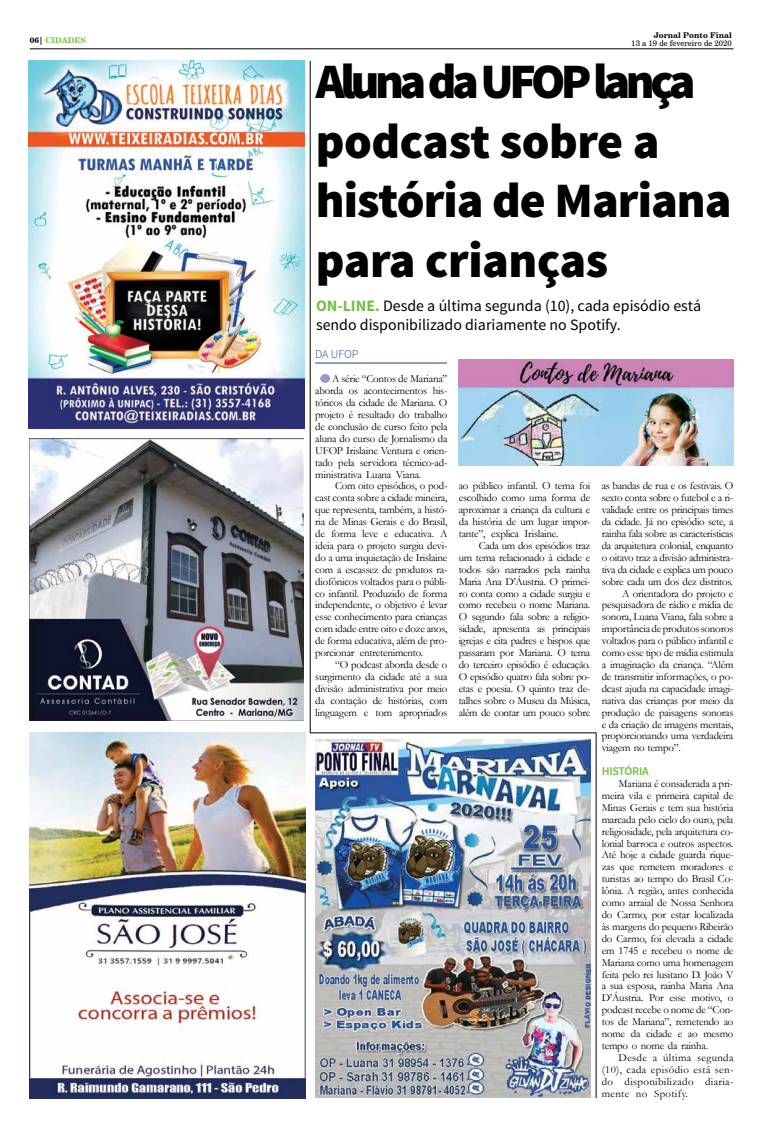
<style>
.page{position:relative;width:766px;height:1134px;background:#fff}
.page>*{position:absolute;margin:0;border:0;box-sizing:border-box;transform-origin:0 0}
.t1{font:900 49.6px/59.5px "Source Sans Pro";letter-spacing:-.02em;color:#000}
.t2{font:15.9px/19px "Source Sans Pro";color:#000}
.t3{font:600 11.9px "Source Sans Pro";letter-spacing:-.02em;color:#72bf44}
.t4{font:300 11.9px "Source Sans Pro";letter-spacing:-.005em;color:#25408f}
.t5{font:10.9px/11.9px "Garamond";letter-spacing:-.02em;color:#000;text-align:justify}
.t6{font:7.9px "Century Schlbk Cyrillic BT";color:#000}
.t7{font:700 7.9px "Century Schlbk Cyrillic BT";color:#000}
.t8{font:700 7.9px "Century Schlbk Cyrillic BT";color:#72bf44}
.s1{color:#000}
.s2{font-weight:700;color:#72bf44}
</style>
<div class="page">
<hr style="left:30px;top:49px;width:703px;height:1px;background:#000">
<hr style="left:310px;top:61px;width:1px;height:672px;background:#000">
<img style="left:28px;top:61px;width:276px;height:367px">
<img style="left:29px;top:439px;width:275px;height:281px">
<img style="left:30px;top:733px;width:275px;height:365px">
<hr style="left:310px;top:733px;width:286px;height:1px;background:#000">
<hr style="left:595px;top:733px;width:1px;height:365px;background:#000">
<img style="left:316px;top:739px;width:274px;height:359px">
<hr style="left:315px;top:363px;width:132px;height:1px;background:#25408f">
<div style="left:320px;top:374px;width:10px;height:9px;background:#9b9bc5;border-radius:50%"></div>
<img style="left:458px;top:359px;width:275px;height:107px">
<p class="t8" style="left:30px;top:35px;width:57px"><span class="s1">06|</span> CIDADES</p>
<p class="t7" style="left:653px;top:30px;width:79px">Jornal Ponto Final</p>
<p class="t6" style="left:631px;top:38px;width:102px">13 a 19 de fevereiro de 2020</p>
<h1 class="t1" style="left:316px;top:54px;width:417px">Aluna da UFOP lança podcast sobre a história de Mariana para crianças</h1>
<h2 class="t2" style="left:316px;top:296px;width:386px"><span class="s2">ON-LINE.</span> Desde a última segunda (10), cada episódio está sendo disponibilizado diariamente no Spotify.</h2>
<p class="t4" style="left:315px;top:347px;width:45px">DA UFOP</p>
<p class="t5" style="left:315px;top:373px;width:134px;text-indent:17px">A série “Contos de Mariana” aborda os acontecimentos his&shy;tóricos da cidade de Mariana. O projeto é resultado do trabalho de conclusão de curso feito pela aluna do curso de Jornalismo da UFOP Irislaine Ventura e orien&shy;tado pela servidora técnico-ad&shy;ministrativa Luana Viana.</p>
<p class="t5" style="left:315px;top:480px;width:134px;text-indent:20px">Com oito episódios, o pod&shy;cast conta sobre a cidade mineira, que representa, também, a histó&shy;ria de Minas Gerais e do Brasil, de forma leve e educativa. A ideia para o projeto surgiu devi&shy;do a uma inquietação de Irislaine com a escassez de produtos ra&shy;diofônicos voltados para o públi&shy;co infantil. Produzido de forma independente, o objetivo é levar esse conhecimento para crianças com idade entre oito e doze anos, de forma educativa, além de pro&shy;porcionar entretenimento.</p>
<p class="t5" style="left:315px;top:658px;width:134px;text-indent:20px">“O podcast aborda desde o surgimento da cidade até a sua divisão administrativa por meio da contação de histórias, com linguagem e tom apropriados</p>
<p class="t5" style="left:458px;top:480px;width:133px">ao público infantil. O tema foi escolhido como uma forma de aproximar a criança da cultura e da história de um lugar impor&shy;tante”, explica Irislaine.</p>
<p class="t5" style="left:458px;top:539px;width:133px;text-indent:20px">Cada um dos episódios traz um tema relacionado à cidade e todos são narrados pela rainha Maria Ana D’Áustria. O primei&shy;ro conta como a cidade surgiu e como recebeu o nome Mariana.<br>O segundo fala sobre a religio&shy;sidade, apresenta as principais igrejas e cita padres e bispos que passaram por Mariana. O tema do terceiro episódio é educação.<br>O episódio quatro fala sobre po&shy;etas e poesia. O quinto traz de&shy;talhes sobre o Museu da Música, além de contar um pouco sobre</p>
<p class="t5" style="left:601px;top:480px;width:133px">as bandas de rua e os festivais. O</p>
<p class="t5" style="left:601px;top:492px;width:133px">sexto conta sobre o futebol e a ri-</p>
<p class="t5" style="left:601px;top:504px;width:133px">validade entre os principais times</p>
<p class="t5" style="left:601px;top:515px;width:133px">da cidade. Já no episódio sete, a</p>
<p class="t5" style="left:601px;top:527px;width:133px">rainha fala sobre as características</p>
<p class="t5" style="left:601px;top:539px;width:133px">da arquitetura colonial, enquanto</p>
<p class="t5" style="left:601px;top:551px;width:133px">o oitavo traz a divisão administra-</p>
<p class="t5" style="left:601px;top:563px;width:133px">tiva da cidade e explica um pouco</p>
<p class="t5" style="left:601px;top:575px;width:133px">sobre cada um dos dez distritos.</p>
<p class="t5" style="left:622px;top:587px;width:113px">A orientadora do projeto e</p>
<p class="t5" style="left:601px;top:599px;width:133px">pesquisadora de rádio e mídia de</p>
<p class="t5" style="left:601px;top:611px;width:133px">sonora, Luana Viana, fala sobre a</p>
<p class="t5" style="left:601px;top:623px;width:133px">importância de produtos sonoros</p>
<p class="t5" style="left:601px;top:634px;width:133px">voltados para o público infantil e</p>
<p class="t5" style="left:601px;top:646px;width:133px">como esse tipo de mídia estimula</p>
<p class="t5" style="left:601px;top:658px;width:133px">a imaginação da criança. “Além</p>
<p class="t5" style="left:601px;top:670px;width:133px">de transmitir informações, o po-</p>
<p class="t5" style="left:601px;top:682px;width:133px">dcast ajuda na capacidade imagi-</p>
<p class="t5" style="left:601px;top:694px;width:133px">nativa das crianças por meio da</p>
<p class="t5" style="left:601px;top:706px;width:133px">produção de paisagens sonoras</p>
<p class="t5" style="left:601px;top:718px;width:133px">e da criação de imagens mentais,</p>
<p class="t5" style="left:601px;top:730px;width:133px">proporcionando uma verdadeira</p>
<p class="t5" style="left:601px;top:742px;width:80px">viagem no tempo”.</p>
<p class="t3" style="left:601px;top:764px;width:49px">HISTÓRIA</p>
<p class="t5" style="left:601px;top:777px;width:133px;text-indent:17px">Mariana é considerada a pri&shy;meira vila e primeira capital de Minas Gerais e tem sua história marcada pelo ciclo do ouro, pela religiosidade, pela arquitetura co&shy;lonial barroca e outros aspectos.<br>Até hoje a cidade guarda rique&shy;zas que remetem moradores e turistas ao tempo do Brasil Co&shy;lônia. A região, antes conhecida como arraial de Nossa Senhora do Carmo, por estar localizada às margens do pequeno Ribeirão do Carmo, foi elevada a cidade em 1745 e recebeu o nome de Mariana como uma homenagem feita pelo rei lusitano D. João V a sua esposa, rainha Maria Ana D’Áustria. Por esse motivo, o podcast recebe o nome de “Con&shy;tos de Mariana”, remetendo ao nome da cidade e ao mesmo tempo o nome da rainha.</p>
<p class="t5" style="left:601px;top:1051px;width:133px;text-indent:17px">Desde a última segunda (10), cada episódio está sen&shy;do disponibilizado diaria&shy;mente no Spotify.</p>
</div>
